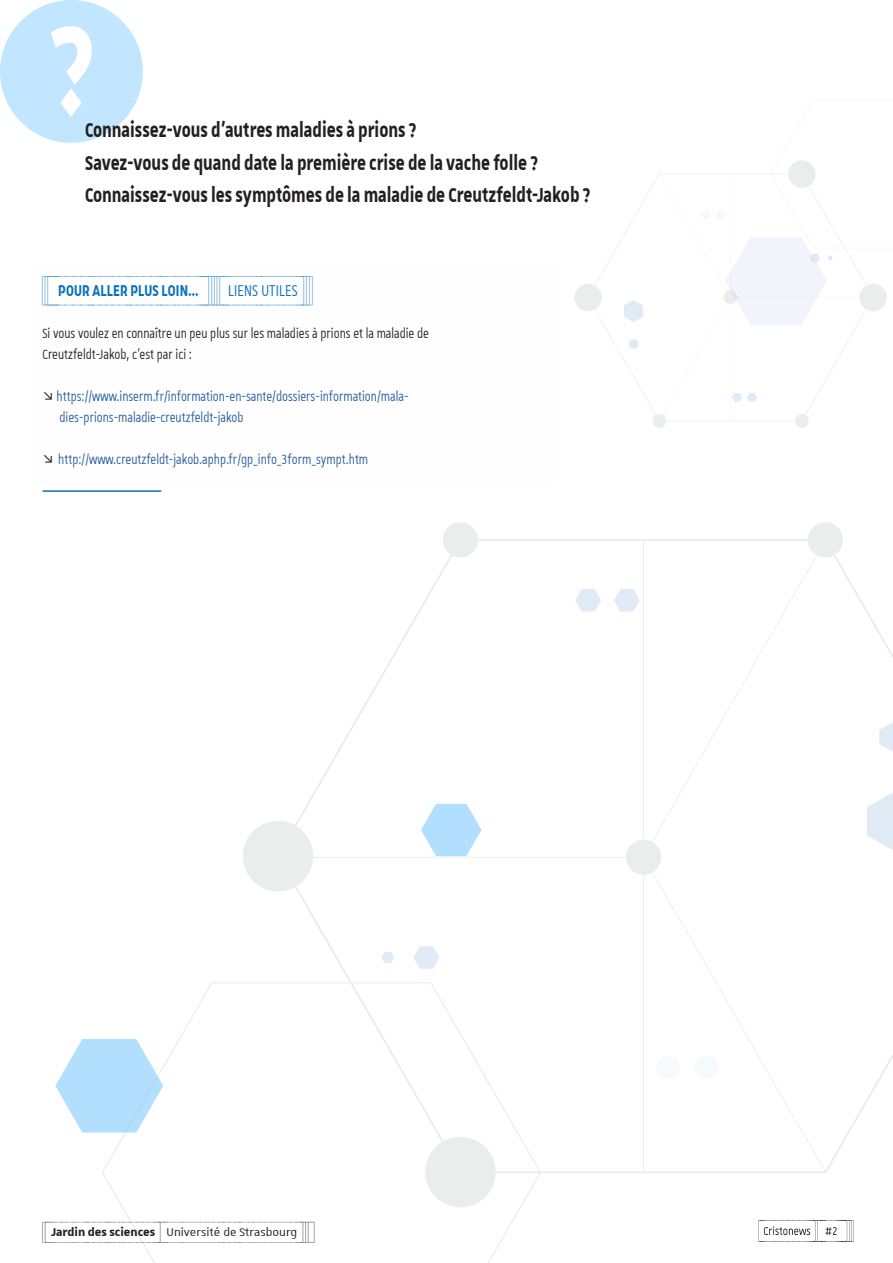
<style>
.page{position:relative;width:893px;height:1263px;background:#fff}
.page>*{position:absolute;margin:0;border:0;box-sizing:border-box;transform-origin:0 0}
.t1{font:700 27px "Unistra A";color:#231f20;scale:.75 1}
.t2{font:700 21px "Unistra Encadre";letter-spacing:.01em;color:#0771b9;scale:.75 1}
.t3{font:18px/21px "Unistra A";color:#245c9d;scale:.75 1}
.t4{font:18px/21px "Unistra A";color:#231f20;scale:.75 1}
.t5{font:15px "Unistra Encadre";color:#231f20}
.s1{font-weight:400}
.s2{font-weight:700}
</style>
<div class="page">
<div style="left:0;top:0;width:143px;height:143px;background:#c2e6ff;border-radius:50%"></div>
<svg style="left:51px;top:26px;width:41px;height:91px"></svg>
<svg style="left:55px;top:1039px;width:47px;height:93px"></svg>
<svg style="left:574px;top:284px;width:28px;height:27px"></svg>
<svg style="left:629px;top:338px;width:9px;height:12px"></svg>
<svg style="left:624px;top:300px;width:19px;height:22px"></svg>
<svg style="left:651px;top:160px;width:236px;height:268px"></svg>
<svg style="left:102px;top:982px;width:419px;height:281px"></svg>
<svg style="left:681px;top:557px;width:135px;height:235px"></svg>
<svg style="left:681px;top:922px;width:145px;height:250px"></svg>
<svg style="left:808px;top:522px;width:35px;height:35px"></svg>
<svg style="left:694px;top:1056px;width:26px;height:22px"></svg>
<svg style="left:879px;top:723px;width:14px;height:28px"></svg>
<svg style="left:867px;top:793px;width:26px;height:57px"></svg>
<svg style="left:243px;top:522px;width:438px;height:685px"></svg>
<svg style="left:759px;top:1220px;width:95px;height:22px"></svg>
<hr style="left:43px;top:490px;width:118px;height:2px;background:#0771b9">
<p class="t1" style="left:85px;top:115px;width:443px">Connaissez-vous d’autres maladies à prions ?</p>
<p class="t1" style="left:85px;top:147px;width:606px">Savez-vous de quand date la première crise de la vache folle ?</p>
<p class="t1" style="left:85px;top:180px;width:675px">Connaissez-vous les symptômes de la maladie de Creutzfeldt-Jakob ?</p>
<p class="t2" style="left:43px;top:276px;width:361px">(((___POUR_ALLER_PLUS_LOIN…___)))))_<span class="s1">_LIENS_UTILES_)))</span>)</p>
<p class="t4" style="left:43px;top:322px;width:517px">Si vous voulez en connaître un peu plus sur les maladies à prions et la maladie de<br>Creutzfeldt-Jakob, c’est par ici :</p>
<p class="t3" style="left:57px;top:385px;width:471px">https://www.inserm.fr/information-en-sante/dossiers-information/mala&shy;dies-prions-maladie-creutzfeldt-jakob</p>
<p class="t3" style="left:58px;top:448px;width:415px">http://www.creutzfeldt-jakob.aphp.fr/gp_info_3form_sympt.htm</p>
<p class="t5" style="left:43px;top:1221px;width:273px">((_<span class="s2">JARDIN_DES_SCIENCES_</span>)__UNIVERSITÉ_DE_STRASBOURG_)))_)</p>
</div>
